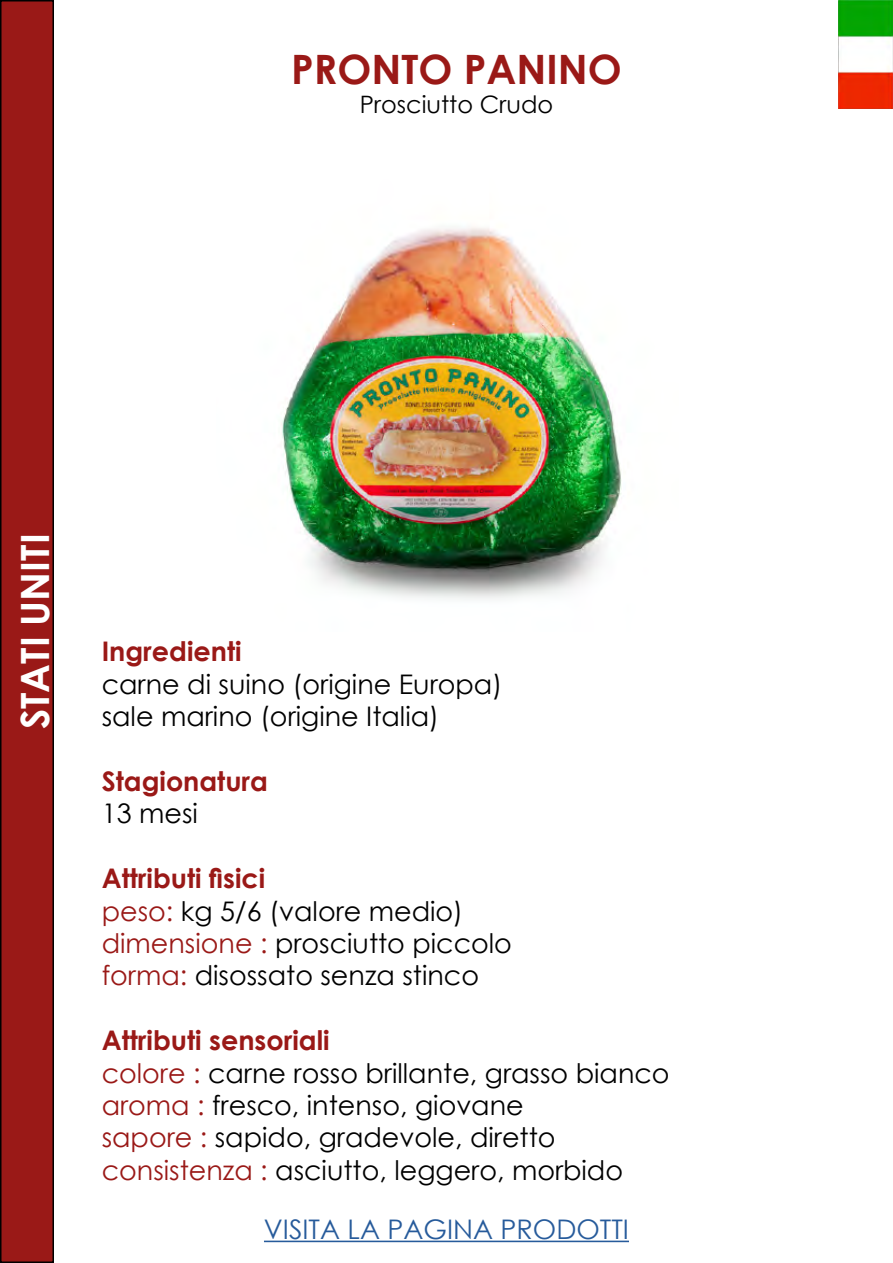
<style>
.page{position:relative;width:893px;height:1263px;background:#fff}
.page>*{position:absolute;margin:0;border:0;box-sizing:border-box;transform-origin:0 0}
.t1{font:700 40.5px "Century Gothic";color:#9a1917}
.t2{font:700 39px "Century Gothic";color:#fff}
.t3{font:27px/32.4px "Century Gothic";color:#000}
.t4{font:700 27px "Century Gothic";color:#9a1917}
.t5{font:27px "Century Gothic";color:#275b9b}
.t6{font:24px "Century Gothic";color:#000}
.s1{font-weight:700;color:#9a1917}
.s2{color:#9a1917}
</style>
<div class="page">
<img style="left:839px;top:0;width:54px;height:108px">
<hr style="left:264px;top:1240px;width:365px;height:2px;background:#275b9b">
<div style="left:1px;top:1px;width:52px;height:1261px;background:#9a1917"></div>
<div style="left:0;top:0;width:54px;height:1263px;border:2px solid #000"></div>
<img style="left:281px;top:227px;width:341px;height:373px">
<h1 class="t1" style="left:291px;top:39px;width:332px">PRONTO PANINO</h1>
<p class="t6" style="left:360px;top:88px;width:195px">Prosciutto Crudo</p>
<h2 class="t2" style="left:5px;top:729px;width:197px;rotate:-90deg">STATI UNITI</h2>
<p class="t4" style="left:102px;top:631px;width:141px">Ingredienti</p>
<p class="t3" style="left:102px;top:667px;width:402px">carne di suino (origine Europa) sale marino (origine Italia)</p>
<p class="t4" style="left:102px;top:761px;width:168px">Stagionatura</p>
<p class="t3" style="left:102px;top:797px;width:98px">13 mesi</p>
<p class="t3" style="left:102px;top:862px;width:412px"><span class="s1">Attributi fisici<br></span><span class="s2">peso:</span> kg 5/6 (valore medio) <span class="s2">dimensione :</span> prosciutto piccolo <span class="s2">forma:</span> disossato senza stinco</p>
<p class="t3" style="left:102px;top:1024px;width:569px"><span class="s1">Attributi sensoriali<br></span><span class="s2">colore :</span> carne rosso brillante, grasso bianco <span class="s2">aroma :</span> fresco, intenso, giovane<br><span class="s2">sapore :</span> sapido, gradevole, diretto <span class="s2">consistenza :</span> asciutto, leggero, morbido</p>
<p class="t5" style="left:264px;top:1210px;width:367px">VISITA LA PAGINA PRODOTTI</p>
</div>
